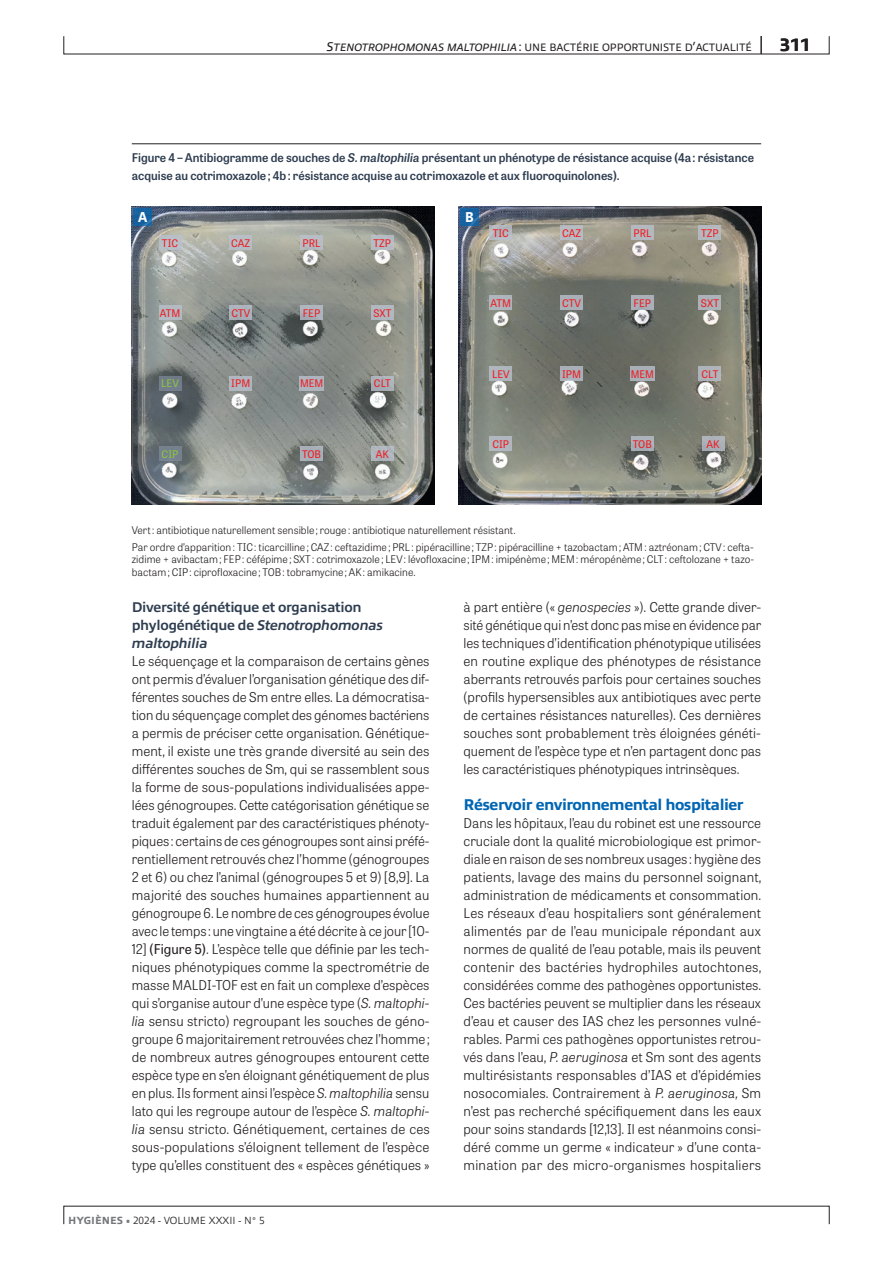
<style>
.page{position:relative;width:893px;height:1263px;background:#fff}
.page>*{position:absolute;margin:0;border:0;box-sizing:border-box;transform-origin:0 0}
.t1{font:800 18px "Allumi Std";color:#231f20}
.t2{font:800 15.75px "Allumi Std";letter-spacing:-.03em;color:#0166b3}
.t3{font:700 14.25px/18px "Allumi Std";letter-spacing:-.02em;color:#2e3d50}
.t4{font:300 13.5px/18px "Tablet Gothic";letter-spacing:.005em;color:#231f20;text-align:justify}
.t5{font:700 13.5px "Tablet Gothic";color:#fff}
.t6{font:600 12px/18px "Tablet Gothic";color:#2e3d50}
.t7{font:10.8px "Allumi Std Regular SC850";letter-spacing:-.015em;color:#231f20}
.t8{font:300 10.5px/17.1px "Tablet Gothic";letter-spacing:.005em;color:#231f20}
.t9{font:10.5px "Tablet Gothic";letter-spacing:.005em;color:#ee1d23}
.t10{font:300 10.5px "Allumi Std";color:#231f20}
.t11{font:10.5px "Tablet Gothic";letter-spacing:.005em;color:#8bc63e}
.s1{font-family:"Allumi Std Book Italic SC850";font-size:12.75px}
.s2{font-family:"Allumi Std Book Italic SC850"}
.s3{font-size:12.75px}
.s4{font-style:italic}
.s5{font-weight:400}
.s6{font-weight:800;color:#76787b}
</style>
<div class="page">
<hr style="left:132px;top:144px;width:629px;height:1px;background:#231f20">
<img style="left:132px;top:206px;width:303px;height:298px">
<img style="left:458px;top:206px;width:303px;height:298px">
<div style="left:159px;top:235px;width:22px;height:15px;background:#b9bfc6"></div>
<div style="left:490px;top:226px;width:22px;height:14px;background:#b1b7be"></div>
<div style="left:159px;top:306px;width:22px;height:14px;background:#b3bac2"></div>
<div style="left:490px;top:296px;width:22px;height:14px;background:#afb5bc"></div>
<div style="left:159px;top:376px;width:22px;height:14px;background:#727c89"></div>
<div style="left:490px;top:366px;width:22px;height:15px;background:#afb5bc"></div>
<div style="left:159px;top:447px;width:22px;height:14px;background:#76818e"></div>
<div style="left:490px;top:437px;width:22px;height:14px;background:#b0b7be"></div>
<div style="left:230px;top:235px;width:22px;height:15px;background:#b7bec5"></div>
<div style="left:560px;top:226px;width:23px;height:14px;background:#b7bcc2"></div>
<div style="left:230px;top:306px;width:22px;height:14px;background:#a9b1ba"></div>
<div style="left:560px;top:296px;width:23px;height:14px;background:#a9b0b8"></div>
<div style="left:230px;top:376px;width:22px;height:14px;background:#b0b7bf"></div>
<div style="left:560px;top:366px;width:23px;height:15px;background:#aaafb7"></div>
<div style="left:300px;top:235px;width:23px;height:15px;background:#b8bdc4"></div>
<div style="left:631px;top:226px;width:23px;height:14px;background:#b4b9bf"></div>
<svg style="left:300px;top:306px;width:23px;height:14px"></svg>
<div style="left:631px;top:296px;width:23px;height:14px;background:#aab0b8"></div>
<div style="left:299px;top:376px;width:25px;height:14px;background:#adb4bd"></div>
<div style="left:630px;top:366px;width:25px;height:15px;background:#a9afb7"></div>
<div style="left:300px;top:447px;width:23px;height:14px;background:#a8afb8"></div>
<div style="left:631px;top:437px;width:23px;height:14px;background:#a8aeb7"></div>
<div style="left:371px;top:235px;width:23px;height:15px;background:#b7bcc3"></div>
<div style="left:699px;top:226px;width:22px;height:14px;background:#b4b9bf"></div>
<div style="left:371px;top:306px;width:23px;height:14px;background:#b2b8bf"></div>
<div style="left:699px;top:296px;width:22px;height:14px;background:#acb2b9"></div>
<div style="left:371px;top:376px;width:23px;height:14px;background:#a8aeb6"></div>
<div style="left:699px;top:366px;width:22px;height:15px;background:#afb4bb"></div>
<div style="left:371px;top:447px;width:23px;height:14px;background:#afb5bd"></div>
<div style="left:702px;top:437px;width:22px;height:14px;background:#aaafb7"></div>
<svg style="left:134px;top:208px;width:18px;height:18px"></svg>
<svg style="left:461px;top:208px;width:18px;height:18px"></svg>
<svg style="left:761px;top:36px;width:1px;height:18px"></svg>
<p class="t7" style="left:326px;top:41px;width:427px"><span class="s1">S</span><span class="s2">TENOTROPHOMONAS MALTOPHILIA</span><span class="s3">:</span> UNE BACTÉRIE OPPORTUNISTE D<span class="s3">’</span>ACTUALITÉ</p>
<h1 class="t1" style="left:780px;top:35px;width:32px">311</h1>
<p class="t6" style="left:132px;top:148px;width:624px">Figure 4 – Antibiogramme de souches de <span class="s4">S. maltophilia</span> présentant un phénotype de résistance acquise (4a : résistance acquise au cotrimoxazole ; 4b : résistance acquise au cotrimoxazole et aux fluoroquinolones).</p>
<p class="t5" style="left:138px;top:208px;width:11px">A</p>
<p class="t5" style="left:465px;top:208px;width:10px">B</p>
<p class="t9" style="left:162px;top:235px;width:18px">TIC</p>
<p class="t9" style="left:231px;top:235px;width:21px">CAZ</p>
<p class="t9" style="left:303px;top:235px;width:20px">PRL</p>
<p class="t9" style="left:373px;top:235px;width:19px">TZP</p>
<p class="t9" style="left:493px;top:226px;width:18px">TIC</p>
<p class="t9" style="left:160px;top:306px;width:22px">ATM</p>
<p class="t9" style="left:231px;top:306px;width:20px">CTV</p>
<p class="t9" style="left:303px;top:306px;width:19px">FEP</p>
<p class="t9" style="left:373px;top:306px;width:20px">SXT</p>
<p class="t9" style="left:491px;top:296px;width:22px">ATM</p>
<p class="t11" style="left:161px;top:376px;width:19px">LEV</p>
<p class="t11" style="left:162px;top:447px;width:18px">CIP</p>
<p class="t9" style="left:231px;top:376px;width:21px">IPM</p>
<p class="t9" style="left:300px;top:376px;width:25px">MEM</p>
<p class="t9" style="left:302px;top:447px;width:20px">TOB</p>
<p class="t9" style="left:374px;top:376px;width:18px">CLT</p>
<p class="t9" style="left:376px;top:447px;width:15px">AK</p>
<p class="t9" style="left:492px;top:366px;width:19px">LEV</p>
<p class="t9" style="left:492px;top:437px;width:18px">CIP</p>
<p class="t9" style="left:562px;top:226px;width:21px">CAZ</p>
<p class="t9" style="left:633px;top:226px;width:20px">PRL</p>
<p class="t9" style="left:701px;top:226px;width:19px">TZP</p>
<p class="t9" style="left:562px;top:296px;width:20px">CTV</p>
<p class="t9" style="left:634px;top:296px;width:19px">FEP</p>
<p class="t9" style="left:701px;top:296px;width:20px">SXT</p>
<p class="t9" style="left:562px;top:366px;width:21px">IPM</p>
<p class="t9" style="left:631px;top:366px;width:25px">MEM</p>
<p class="t9" style="left:702px;top:366px;width:18px">CLT</p>
<p class="t9" style="left:633px;top:437px;width:20px">TOB</p>
<p class="t9" style="left:707px;top:437px;width:15px">AK</p>
<p class="t8" style="left:132px;top:521px;width:623px">Vert : antibiotique naturellement sensible ; rouge : antibiotique naturellement résistant.<br>Par ordre d’apparition : TIC : ticarcilline ; CAZ : ceftazidime ; PRL : pipéracilline ; TZP : pipéracilline + tazobactam ; ATM : aztréonam ; CTV : cefta-</p>
<p class="t8" style="left:132px;top:553px;width:624px;line-height:12.6px">zidime + avibactam ; FEP : céfépime ; SXT : cotrimoxazole ; LEV : lévofloxacine ; IPM : imipénème ; MEM : méropénème ; CLT : ceftolozane + tazo&shy;bactam ; CIP : ciprofloxacine ; TOB : tobramycine ; AK : amikacine.</p>
<p class="t3" style="left:132px;top:598px;width:253px">Diversité génétique et organisation phylogénétique de <span class="s4">Stenotrophomonas maltophilia</span></p>
<p class="t4" style="left:132px;top:652px;width:299px">Le séquençage et la comparaison de certains gènes ont permis d’évaluer l’organisation génétique des dif&shy;férentes souches de Sm entre elles. La démocratisa&shy;tion du séquençage complet des génomes bactériens a permis de préciser cette organisation. Génétique&shy;ment, il existe une très grande diversité au sein des différentes souches de Sm, qui se rassemblent sous la forme de sous-populations individualisées appe&shy;lées génogroupes. Cette catégorisation génétique se traduit également par des caractéristiques phénoty&shy;piques : certains de ces génogroupes sont ainsi préfé&shy;rentiellement retrouvés chez l’homme (génogroupes 2 et 6) ou chez l’animal (génogroupes 5 et 9) [8,9]. La majorité des souches humaines appartiennent au génogroupe 6. Le nombre de ces génogroupes évolue avec le temps : une vingtaine a été décrite à ce jour [10- 12] <span class="s5">(Figure 5)</span>. L’espèce telle que définie par les tech&shy;niques phénotypiques comme la spectrométrie de masse MALDI-TOF est en fait un complexe d’espèces qui s’organise autour d’une espèce type (<span class="s4">S. maltophi&shy;lia</span> sensu stricto) regroupant les souches de géno&shy;groupe 6 majoritairement retrouvées chez l’homme ; de nombreux autres génogroupes entourent cette espèce type en s’en éloignant génétiquement de plus en plus. Ils forment ainsi l’espèce <span class="s4">S. maltophilia</span> sensu lato qui les regroupe autour de l’espèce <span class="s4">S. maltophi&shy;lia</span> sensu stricto. Génétiquement, certaines de ces sous-populations s’éloignent tellement de l’espèce type qu’elles constituent des « espèces génétiques »</p>
<p class="t10" style="left:68px;top:1215px;width:198px"><span class="s6">HYGIÈNES •</span> 2024 - VOLUME XXXII - N° 5</p>
<p class="t4" style="left:463px;top:598px;width:299px">à part entière (« <span class="s4">genospecies</span> »). Cette grande diver&shy;sité génétique qui n’est donc pas mise en évidence par les techniques d’identification phénotypique utilisées en routine explique des phénotypes de résistance aberrants retrouvés parfois pour certaines souches (profils hypersensibles aux antibiotiques avec perte de certaines résistances naturelles). Ces dernières souches sont probablement très éloignées généti&shy;quement de l’espèce type et n’en partagent donc pas les caractéristiques phénotypiques intrinsèques.</p>
<p class="t2" style="left:463px;top:796px;width:282px">Réservoir environnemental hospitalier</p>
<p class="t4" style="left:463px;top:814px;width:299px">Dans les hôpitaux, l’eau du robinet est une ressource cruciale dont la qualité microbiologique est primor&shy;diale en raison de ses nombreux usages : hygiène des patients, lavage des mains du personnel soignant, administration de médicaments et consommation.<br>Les réseaux d’eau hospitaliers sont généralement alimentés par de l’eau municipale répondant aux normes de qualité de l’eau potable, mais ils peuvent contenir des bactéries hydrophiles autochtones, considérées comme des pathogènes opportunistes.<br>Ces bactéries peuvent se multiplier dans les réseaux d’eau et causer des IAS chez les personnes vulné&shy;rables. Parmi ces pathogènes opportunistes retrou&shy;vés dans l’eau, <span class="s4">P. aeruginosa</span> et Sm sont des agents multirésistants responsables d’IAS et d’épidémies nosocomiales. Contrairement à <span class="s4">P. aeruginosa,</span> Sm n’est pas recherché spécifiquement dans les eaux pour soins standards [12,13]. Il est néanmoins consi&shy;déré comme un germe « indicateur » d’une conta&shy;mination par des micro-organismes hospitaliers</p>
</div>
